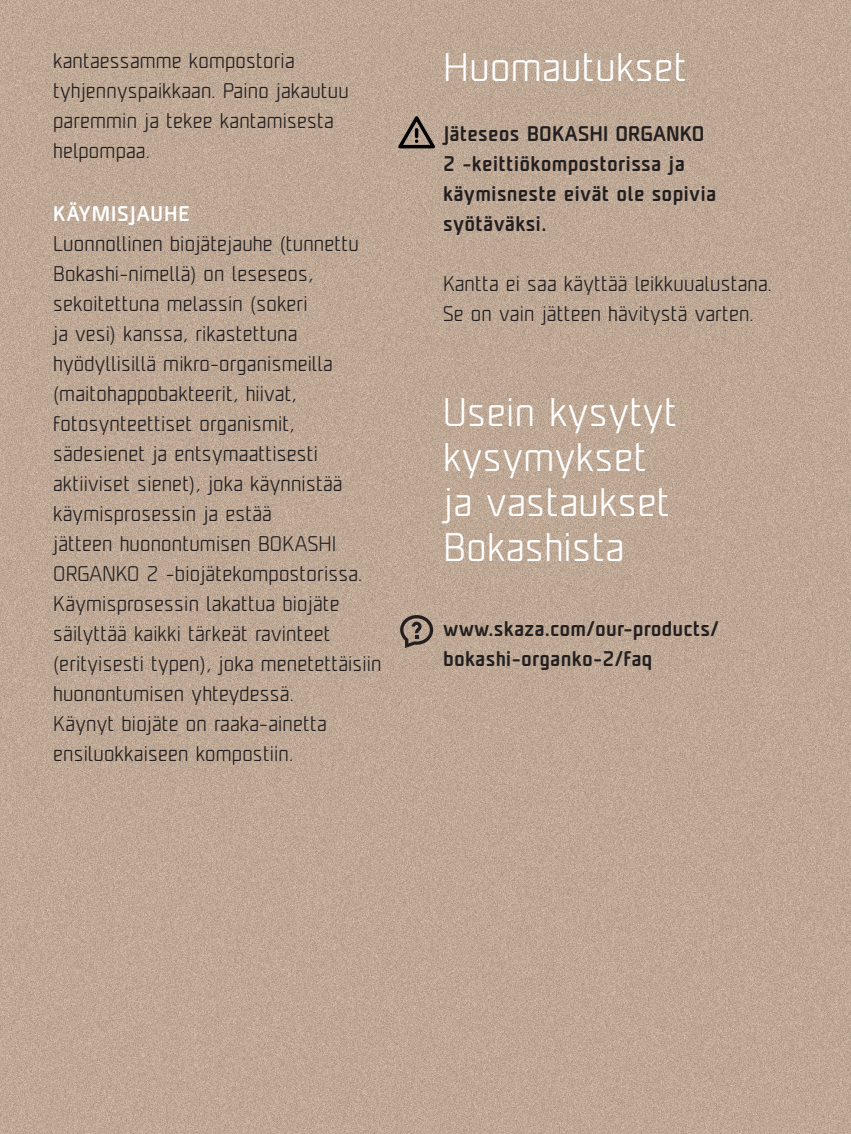
<style>
.page{position:relative;width:851px;height:1134px;background:#fff}
.page>*{position:absolute;margin:0;border:0;box-sizing:border-box;transform-origin:0 0}
.t1{font:300 37.5px/45px "Unicod";letter-spacing:.01em;color:#fff;scale:1.04 1}
.t2{font:300 20px/30px "Unicod";letter-spacing:.01em;color:#231f20}
.t3{font:500 20px/30px "Unicod";letter-spacing:.01em;color:#231f20}
.t4{font:500 20px "Unicod";letter-spacing:.05em;color:#fff}
</style>
<div class="page">
<img style="left:0;top:0;width:850px;height:1134px">
<svg style="left:400px;top:615px;width:33px;height:33px"></svg>
<svg style="left:398px;top:116px;width:37px;height:32px"></svg>
<p class="t2" style="left:53px;top:45px;width:297px">kantaessamme kompostoria tyhjennyspaikkaan. Paino jakautuu paremmin ja tekee kantamisesta helpompaa.</p>
<p class="t4" style="left:53px;top:200px;width:138px">KÄYMISJAUHE</p>
<p class="t2" style="left:53px;top:228px;width:330px">Luonnollinen biojätejauhe (tunnettu Bokashi-nimellä) on leseseos, sekoitettuna melassin (sokeri<br>ja vesi) kanssa, rikastettuna hyödyllisillä mikro-organismeilla (maitohappobakteerit, hiivat, fotosynteettiset organismit, sädesienet ja entsymaattisesti aktiiviset sienet), joka käynnistää käymisprosessin ja estää<br>jätteen huonontumisen BOKASHI ORGANKO 2 -biojätekompostorissa.<br>Käymisprosessin lakattua biojäte säilyttää kaikki tärkeät ravinteet (erityisesti typen), joka menetettäisiin huonontumisen yhteydessä.<br>Käynyt biojäte on raaka-ainetta ensiluokkaiseen kompostiin.</p>
<h1 class="t1" style="left:443px;top:44px;width:236px">Huomautukset</h1>
<p class="t3" style="left:443px;top:118px;width:275px">Jäteseos BOKASHI ORGANKO<br>2 -keittiökompostorissa ja käymisneste eivät ole sopivia syötäväksi.</p>
<p class="t2" style="left:443px;top:268px;width:330px">Kantta ei saa käyttää leikkuualustana.<br>Se on vain jätteen hävitystä varten.</p>
<h1 class="t1" style="left:443px;top:389px;width:226px">Usein kysytyt kysymykset ja vastaukset<br>Bokashista</h1>
<p class="t3" style="left:443px;top:613px;width:277px">www.skaza.com/our-products/ bokashi-organko-2/faq</p>
</div>
